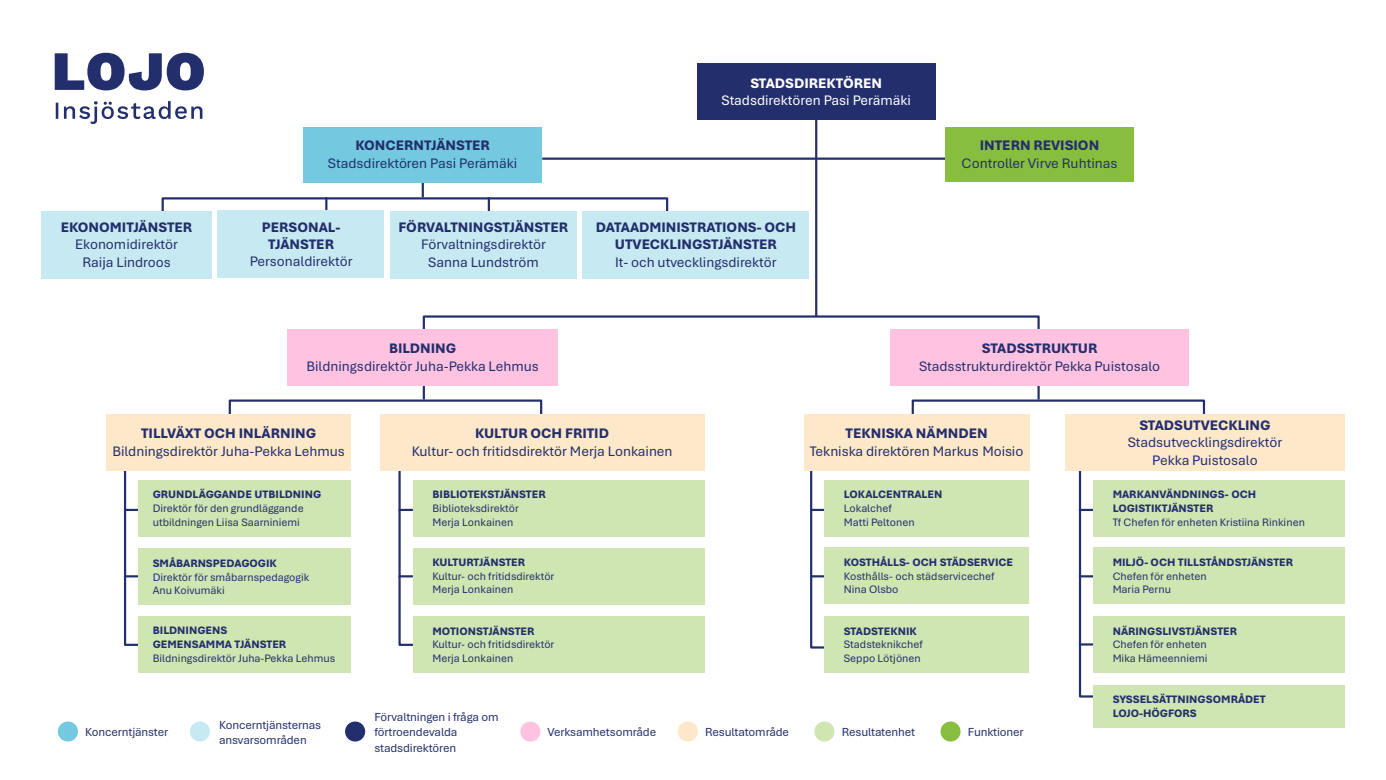
<style>
.page{position:relative;width:1386px;height:780px;background:#fff}
.page>*{position:absolute;margin:0;border:0;box-sizing:border-box;transform-origin:0 0}
.t1{font:14.53px/17.5px "Aptos";color:#232e6d;text-align:center}
.t2{font:800 14.53px/17.3px "Aptos";color:#232e6d;text-align:center}
.t3{font:14.53px/17.5px "Aptos";color:#fff;text-align:center}
.t4{font:12.25px/14.9px "Aptos";letter-spacing:-.01em;color:#232e6d}
.t5{font:11.38px/13.7px "Aptos";color:#232e6d}
.t6{font:800 11.38px/13.7px "Aptos";color:#232e6d}
.s1{font-weight:400}
.s2{font-weight:800}
</style>
<div class="page">
<svg style="left:55px;top:53px;width:149px;height:71px"></svg>
<svg style="left:58px;top:721px;width:20px;height:20px"></svg>
<svg style="left:520px;top:721px;width:20px;height:20px"></svg>
<svg style="left:677px;top:721px;width:21px;height:20px"></svg>
<svg style="left:814px;top:721px;width:20px;height:20px"></svg>
<svg style="left:940px;top:721px;width:20px;height:20px"></svg>
<svg style="left:190px;top:721px;width:20px;height:20px"></svg>
<svg style="left:345px;top:721px;width:20px;height:20px"></svg>
<svg style="left:325px;top:200px;width:2px;height:10px"></svg>
<hr style="left:421px;top:178px;width:3px;height:19px;background:#232e6d">
<svg style="left:488px;top:200px;width:2px;height:11px"></svg>
<div style="left:161px;top:197px;width:507px;height:18px;border:2px solid #232e6d"></div>
<div style="left:423px;top:315px;width:616px;height:85px;border:2px solid #232e6d"></div>
<div style="left:229px;top:399px;width:313px;height:16px;border:2px solid #232e6d"></div>
<svg style="left:123px;top:470px;width:18px;height:176px"></svg>
<svg style="left:397px;top:470px;width:18px;height:176px"></svg>
<svg style="left:809px;top:470px;width:17px;height:179px"></svg>
<svg style="left:1077px;top:470px;width:18px;height:228px"></svg>
<div style="left:911px;top:399px;width:293px;height:16px;border:2px solid #232e6d"></div>
<div style="left:287px;top:329px;width:271px;height:56px;background:#ffc3e1"></div>
<div style="left:890px;top:329px;width:298px;height:56px;background:#ffc3e1"></div>
<div style="left:106px;top:414px;width:245px;height:56px;background:#fde8c9"></div>
<div style="left:803px;top:414px;width:226px;height:56px;background:#fde8c9"></div>
<div style="left:380px;top:414px;width:324px;height:56px;background:#fde8c9"></div>
<div style="left:1065px;top:414px;width:279px;height:56px;background:#fde8c9"></div>
<hr style="left:542px;top:157px;width:403px;height:3px;background:#232e6d">
<hr style="left:815px;top:98px;width:2px;height:218px;background:#232e6d">
<div style="left:697px;top:64px;width:238px;height:56px;background:#232e6d"></div>
<div style="left:303px;top:127px;width:239px;height:55px;background:#74c8df"></div>
<div style="left:41px;top:211px;width:171px;height:67px;background:#c7e9f2"></div>
<div style="left:218px;top:210px;width:166px;height:68px;background:#c7e9f2"></div>
<div style="left:390px;top:211px;width:186px;height:67px;background:#c7e9f2"></div>
<div style="left:582px;top:211px;width:227px;height:67px;background:#c7e9f2"></div>
<div style="left:138px;top:480px;width:213px;height:56px;background:#cfe5b2"></div>
<div style="left:824px;top:480px;width:205px;height:56px;background:#cfe5b2"></div>
<div style="left:1093px;top:480px;width:251px;height:56px;background:#cfe5b2"></div>
<div style="left:413px;top:480px;width:291px;height:56px;background:#cfe5b2"></div>
<div style="left:138px;top:548px;width:213px;height:56px;background:#cfe5b2"></div>
<div style="left:824px;top:547px;width:205px;height:57px;background:#cfe5b2"></div>
<div style="left:1093px;top:547px;width:251px;height:57px;background:#cfe5b2"></div>
<div style="left:413px;top:547px;width:291px;height:57px;background:#cfe5b2"></div>
<div style="left:138px;top:616px;width:213px;height:56px;background:#cfe5b2"></div>
<div style="left:824px;top:616px;width:205px;height:56px;background:#cfe5b2"></div>
<div style="left:1093px;top:616px;width:251px;height:56px;background:#cfe5b2"></div>
<div style="left:1093px;top:684px;width:251px;height:43px;background:#cfe5b2"></div>
<div style="left:413px;top:616px;width:291px;height:56px;background:#cfe5b2"></div>
<div style="left:945px;top:127px;width:188px;height:55px;background:#88be3f"></div>
<p class="t2" style="left:61px;top:217px;width:133px">EKONOMITJÄNSTER</p>
<p class="t1" style="left:75px;top:235px;width:104px">Ekonomidirektör<br>Raija Lindroos</p>
<p class="t2" style="left:355px;top:136px;width:136px">KONCERNTJÄNSTER</p>
<p class="t1" style="left:328px;top:154px;width:191px">Stadsdirektören Pasi Perämäki</p>
<p class="t2" style="left:250px;top:217px;width:104px">PERSONAL-<br>TJÄNSTER<br><span class="s1">Personaldirektör</span></p>
<p class="t2" style="left:398px;top:217px;width:171px">FÖRVALTNINGSTJÄNSTER</p>
<p class="t1" style="left:421px;top:235px;width:126px">Förvaltningsdirektör<br>Sanna Lundström</p>
<p class="t3" style="left:721px;top:73px;width:191px"><span class="s2">STADSDIREKTÖREN<br></span>Stadsdirektören Pasi Perämäki</p>
<p class="t2" style="left:595px;top:217px;width:202px">DATAADMINISTRATIONS- OCH<br>UTVECKLINGSTJÄNSTER<br><span class="s1">It- och utvecklingsdirektör</span></p>
<p class="t1" style="left:961px;top:136px;width:157px"><span class="s2">INTERN REVISION<br></span>Controller Virve Ruhtinas</p>
<p class="t2" style="left:389px;top:339px;width:69px">BILDNING</p>
<p class="t1" style="left:306px;top:357px;width:234px">Bildningsdirektör Juha-Pekka Lehmus</p>
<p class="t2" style="left:981px;top:339px;width:117px">STADSSTRUKTUR</p>
<p class="t1" style="left:919px;top:356px;width:242px">Stadsstrukturdirektör Pekka Puistosalo</p>
<p class="t1" style="left:112px;top:424px;width:234px"><span class="s2">TILLVÄXT OCH INLÄRNING<br></span>Bildningsdirektör Juha-Pekka Lehmus</p>
<p class="t1" style="left:809px;top:424px;width:215px"><span class="s2">TEKNISKA NÄMNDEN<br></span>Tekniska direktören Markus Moisio</p>
<p class="t1" style="left:411px;top:424px;width:262px"><span class="s2">KULTUR OCH FRITID<br></span>Kultur- och fritidsdirektör Merja Lonkainen</p>
<p class="t5" style="left:153px;top:487px;width:170px"><span class="s2">GRUNDLÄGGANDE UTBILDNING<br></span>Direktör för den grundläggande utbildningen Liisa Saarniniemi</p>
<p class="t6" style="left:843px;top:487px;width:100px">LOKALCENTRALEN</p>
<p class="t6" style="left:432px;top:487px;width:115px">BIBLIOTEKSTJÄNSTER</p>
<p class="t5" style="left:432px;top:500px;width:88px">Biblioteksdirektör<br>Merja Lonkainen</p>
<p class="t5" style="left:843px;top:500px;width:72px">Lokalchef<br>Matti Peltonen</p>
<p class="t2" style="left:1139px;top:415px;width:133px">STADSUTVECKLING</p>
<p class="t1" style="left:1127px;top:433px;width:156px">Stadsutvecklingsdirektör<br>Pekka Puistosalo</p>
<p class="t6" style="left:1112px;top:487px;width:194px">MARKANVÄNDNINGS- OCH<br>LOGISTIKTJÄNSTER<br><span class="s1">Tf Chefen för enheten Kristiina Rinkinen</span></p>
<p class="t5" style="left:153px;top:555px;width:158px"><span class="s2">SMÅBARNSPEDAGOGIK<br></span>Direktör för småbarnspedagogik<br>Anu Koivumäki</p>
<p class="t5" style="left:843px;top:554px;width:171px"><span class="s2">KOSTHÅLLS- OCH STÄDSERVICE<br></span>Kosthålls- och städservicechef<br>Nina Olsbo</p>
<p class="t6" style="left:1112px;top:554px;width:182px">MILJÖ- OCH TILLSTÅNDSTJÄNSTER<br><span class="s1">Chefen för enheten<br>Maria Pernu</span></p>
<p class="t6" style="left:432px;top:555px;width:94px">KULTURTJÄNSTER</p>
<p class="t5" style="left:432px;top:568px;width:123px">Kultur- och fritidsdirektör<br>Merja Lonkainen</p>
<p class="t6" style="left:432px;top:623px;width:104px">MOTIONSTJÄNSTER</p>
<p class="t5" style="left:432px;top:636px;width:123px">Kultur- och fritidsdirektör<br>Merja Lonkainen</p>
<p class="t5" style="left:153px;top:623px;width:184px"><span class="s2">BILDNINGENS<br>GEMENSAMMA TJÄNSTER<br></span>Bildningsdirektör Juha-Pekka Lehmus</p>
<p class="t6" style="left:843px;top:623px;width:74px">STADSTEKNIK</p>
<p class="t5" style="left:843px;top:636px;width:80px">Stadsteknikchef<br>Seppo Lötjönen</p>
<p class="t4" style="left:219px;top:716px;width:103px">Koncerntjänsternas ansvarsområden</p>
<p class="t4" style="left:374px;top:708px;width:126px">Förvaltningen i fråga om förtroendevalda</p>
<p class="t4" style="left:374px;top:739px;width:83px">stadsdirektören</p>
<p class="t4" style="left:85px;top:724px;width:85px">Koncerntjänster</p>
<p class="t4" style="left:547px;top:724px;width:110px">Verksamhetsområde</p>
<p class="t4" style="left:705px;top:724px;width:85px">Resultatområde</p>
<p class="t4" style="left:841px;top:724px;width:75px">Resultatenhet</p>
<p class="t4" style="left:967px;top:724px;width:57px">Funktioner</p>
<p class="t6" style="left:1112px;top:623px;width:126px">NÄRINGSLIVSTJÄNSTER</p>
<p class="t5" style="left:1112px;top:636px;width:96px">Chefen för enheten<br>Mika Hämeenniemi</p>
<p class="t6" style="left:1112px;top:692px;width:154px">SYSSELSÄTTNINGSOMRÅDET<br>LOJO-HÖGFORS</p>
</div>
